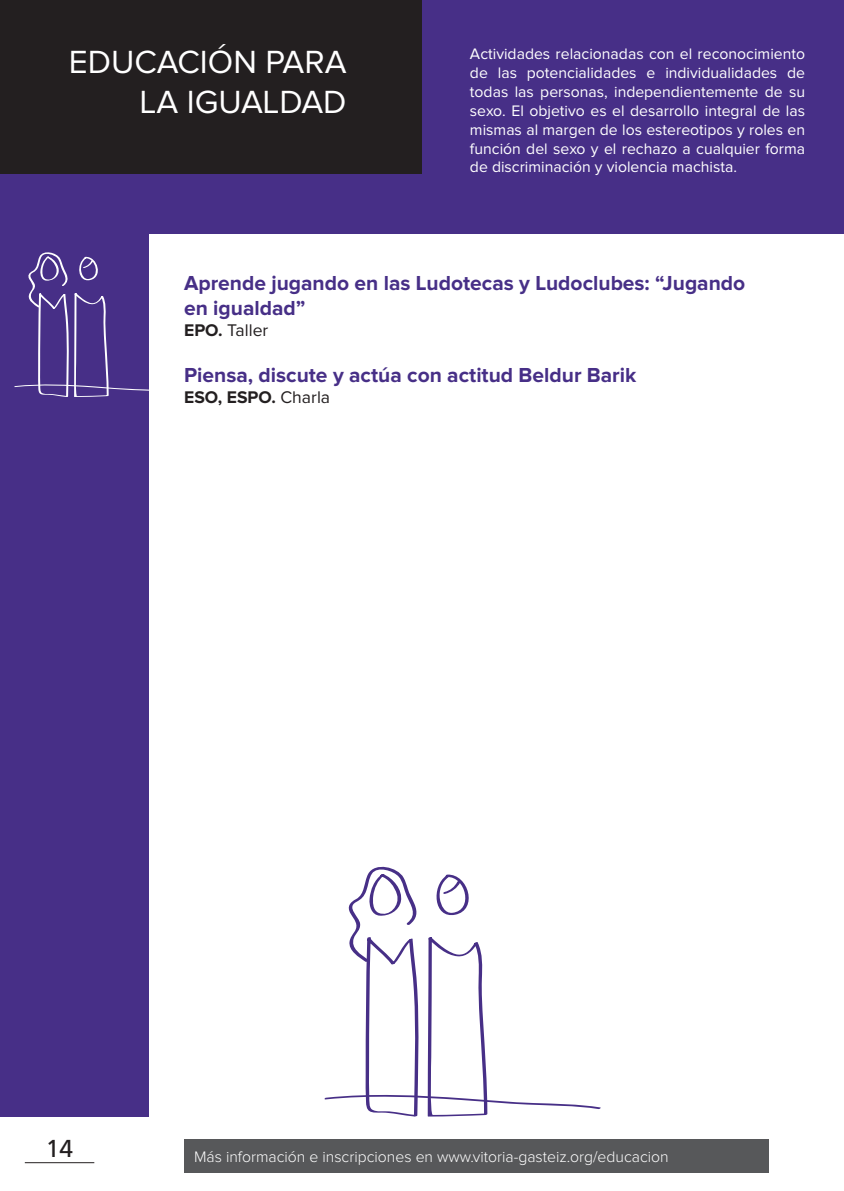
<style>
.page{position:relative;width:844px;height:1191px;background:#fff}
.page>*{position:absolute;margin:0;border:0;box-sizing:border-box;transform-origin:0 0}
.t1{font:33.25px/39.9px "Proxima Nova";color:#fff;text-align:right}
.t2{font:24.5px "Frutiger LT Std";color:#231f20}
.t3{font:700 21px/25.2px "Proxima Nova";color:#472f87}
.t4{font:700 17.5px "Proxima Nova";color:#231f20}
.t5{font:17.5px "Proxima Nova";color:#231f20}
.t6{font:15.75px/18.9px "Proxima Nova";color:#fff;text-align:justify}
.t7{font:300 15.75px "Proxima Nova";color:#fff}
.s1{font-weight:700}
.s2{font-weight:400}
</style>
<div class="page">
<hr style="left:25px;top:1162px;width:69px;height:1px;background:#231f20">
<div style="left:184px;top:1139px;width:584px;height:33px;background:#57585a"></div>
<div style="left:0;top:0;width:843px;height:233px;background:#472f87"></div>
<div style="left:0;top:174px;width:149px;height:942px;background:#472f87"></div>
<div style="left:0;top:0;width:422px;height:174px;background:#231f20"></div>
<svg style="left:14px;top:252px;width:135px;height:145px"></svg>
<svg style="left:324px;top:866px;width:277px;height:250px"></svg>
<h1 class="t1" style="left:69px;top:43px;width:279px">EDUCACIÓN PARA<br>LA IGUALDAD</h1>
<p class="t6" style="left:470px;top:45px;width:336px">Actividades relacionadas con el reconocimiento de las potencialidades e individualidades de todas las personas, independientemente de su sexo. El objetivo es el desarrollo integral de las mismas al margen de los estereotipos y roles en función del sexo y el rechazo a cualquier forma de discriminación y violencia machista.</p>
<h3 class="t3" style="left:184px;top:271px;width:562px">Aprende jugando en las Ludotecas y Ludoclubes: “Jugando en igualdad”</h3>
<p class="t5" style="left:184px;top:322px;width:86px"><span class="s1">EPO.</span> Taller</p>
<h3 class="t3" style="left:184px;top:363px;width:453px">Piensa, discute y actúa con actitud Beldur Barik</h3>
<p class="t4" style="left:184px;top:389px;width:147px">ESO, ESPO. <span class="s2">Charla</span></p>
<h2 class="t2" style="left:46px;top:1134px;width:29px">14</h2>
<p class="t7" style="left:194px;top:1149px;width:476px">Más información e inscripciones en www.vitoria-gasteiz.org/educacion</p>
</div>
